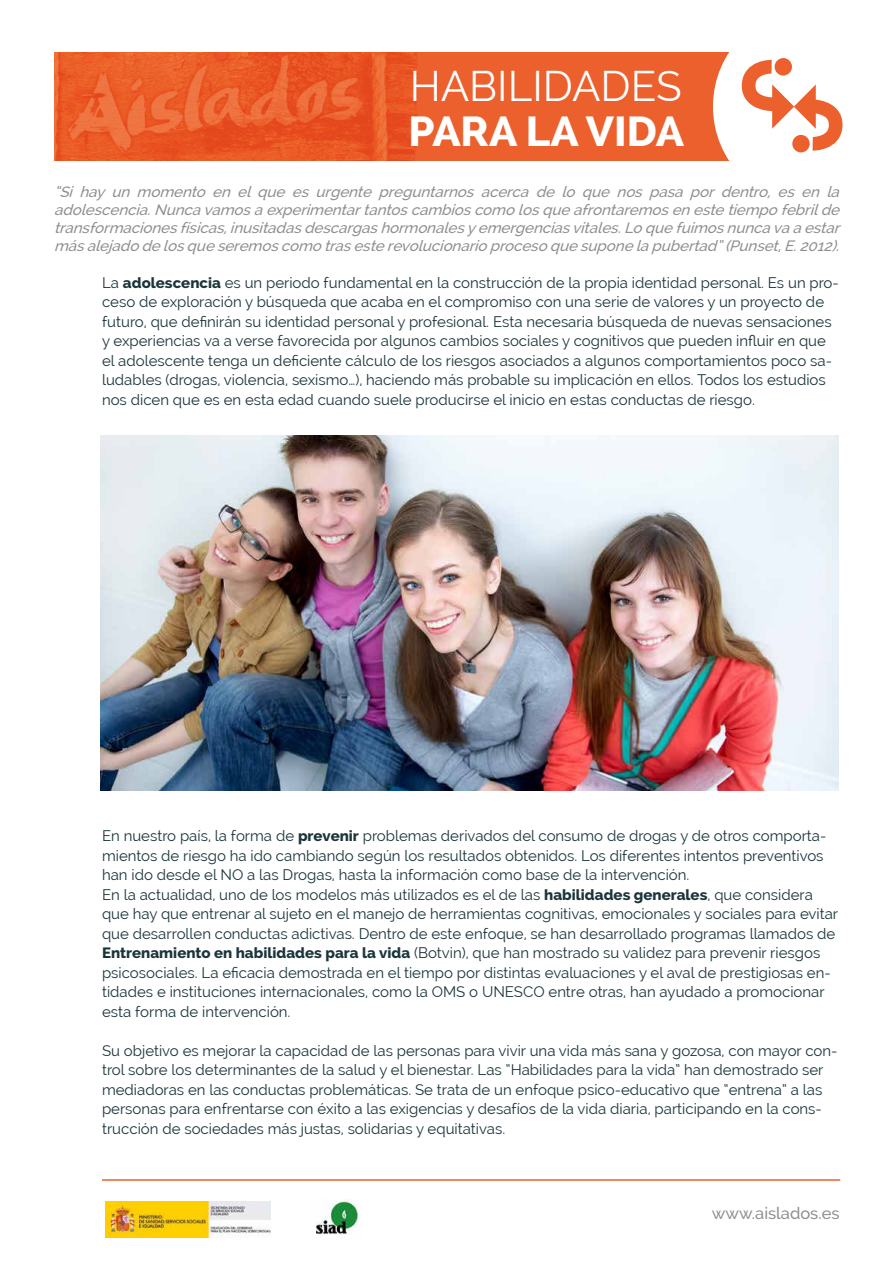
<style>
.page{position:relative;width:893px;height:1263px;background:#fff}
.page>*{position:absolute;margin:0;border:0;box-sizing:border-box;transform-origin:0 0}
.t1{font:42px "Raleway";color:#fff}
.t2{font:800 42px "Raleway";color:#fff}
.t3{font:500 16.5px "Raleway";color:#8f8f90}
.t4{font:15px/19.5px "Raleway";color:#1b353b}
.t5{font:italic 500 15px/18px "Raleway";color:#8f8f90;text-align:justify}
.s1{font-weight:800}
</style>
<div class="page">
<hr style="left:102px;top:1179px;width:738px;height:2px;background:#eb602d">
<img style="left:106px;top:1202px;width:164px;height:36px">
<img style="left:316px;top:1200px;width:43px;height:35px">
<img style="left:101px;top:436px;width:738px;height:355px">
<div style="left:54px;top:53px;width:785px;height:108px;background:#eb602d"></div>
<img style="left:54px;top:53px;width:364px;height:108px">
<svg style="left:713px;top:52px;width:130px;height:109px"></svg>
<div style="left:775px;top:58px;width:17px;height:18px;background:#eb602d;border-radius:50%"></div>
<h1 class="t1" style="left:410px;top:61px;width:274px">HABILIDADES</h1>
<h1 class="t2" style="left:409px;top:107px;width:277px">PARA LA VIDA</h1>
<p class="t5" style="left:54px;top:183px;width:792px">“Si hay un momento en el que es urgente preguntarnos acerca de lo que nos pasa por dentro, es en la adolescencia.Nuncavamosaexperimentartantoscambioscomolosqueafrontaremosenestetiempofebrilde transformacionesfísicas,inusitadasdescargashormonalesy emergenciasvitales.Loquefuimosnuncavaaestar másalejadodelosqueseremoscomotrasesterevolucionarioprocesoquesuponelapubertad”(Punset,E.2012).</p>
<p class="t4" style="left:102px;top:273px;width:738px">La <span class="s1">adolescencia</span> es un periodo fundamental en la construcción de la propia identidad personal. Es un pro&shy;ceso de exploración y búsqueda que acaba en el compromiso con una serie de valores y un proyecto de futuro, que definirán su identidad personal y profesional. Esta necesaria búsqueda de nuevas sensaciones y experiencias va a verse favorecida por algunos cambios sociales y cognitivos que pueden influir en que el adolescente tenga un deficiente cálculo de los riesgos asociados a algunos comportamientos poco sa&shy;ludables (drogas, violencia, sexismo…), haciendo más probable su implicación en ellos. Todos los estudios nos dicen que es en esta edad cuando suele producirse el inicio en estas conductas de riesgo.</p>
<p class="t4" style="left:102px;top:826px;width:738px">En nuestro país, la forma de <span class="s1">prevenir</span> problemas derivados del consumo de drogas y de otros comporta&shy;mientos de riesgo ha ido cambiando según los resultados obtenidos. Los diferentes intentos preventivos han ido desde el NO a las Drogas, hasta la información como base de la intervención.<br>En la actualidad, uno de los modelos más utilizados es el de las <span class="s1">habilidades generales</span>, que considera que hay que entrenar al sujeto en el manejo de herramientas cognitivas, emocionales y sociales para evitar que desarrollen conductas adictivas. Dentro de este enfoque, se han desarrollado programas llamados de <span class="s1">Entrenamiento en habilidades para la vida</span> (Botvin), que han mostrado su validez para prevenir riesgos psicosociales. La eficacia demostrada en el tiempo por distintas evaluaciones y el aval de prestigiosas en&shy;tidades e instituciones internacionales, como la OMS o UNESCO entre otras, han ayudado a promocionar esta forma de intervención.</p>
<p class="t4" style="left:102px;top:1041px;width:737px">Su objetivo es mejorar la capacidad de las personas para vivir una vida más sana y gozosa, con mayor con&shy;trol sobre los determinantes de la salud y el bienestar. Las “Habilidades para la vida” han demostrado ser mediadoras en las conductas problemáticas. Se trata de un enfoque psico-educativo que “entrena” a las personas para enfrentarse con éxito a las exigencias y desafíos de la vida diaria, participando en la cons&shy;trucción de sociedades más justas, solidarias y equitativas.</p>
<p class="t3" style="left:712px;top:1203px;width:129px">www.aislados.es</p>
</div>
